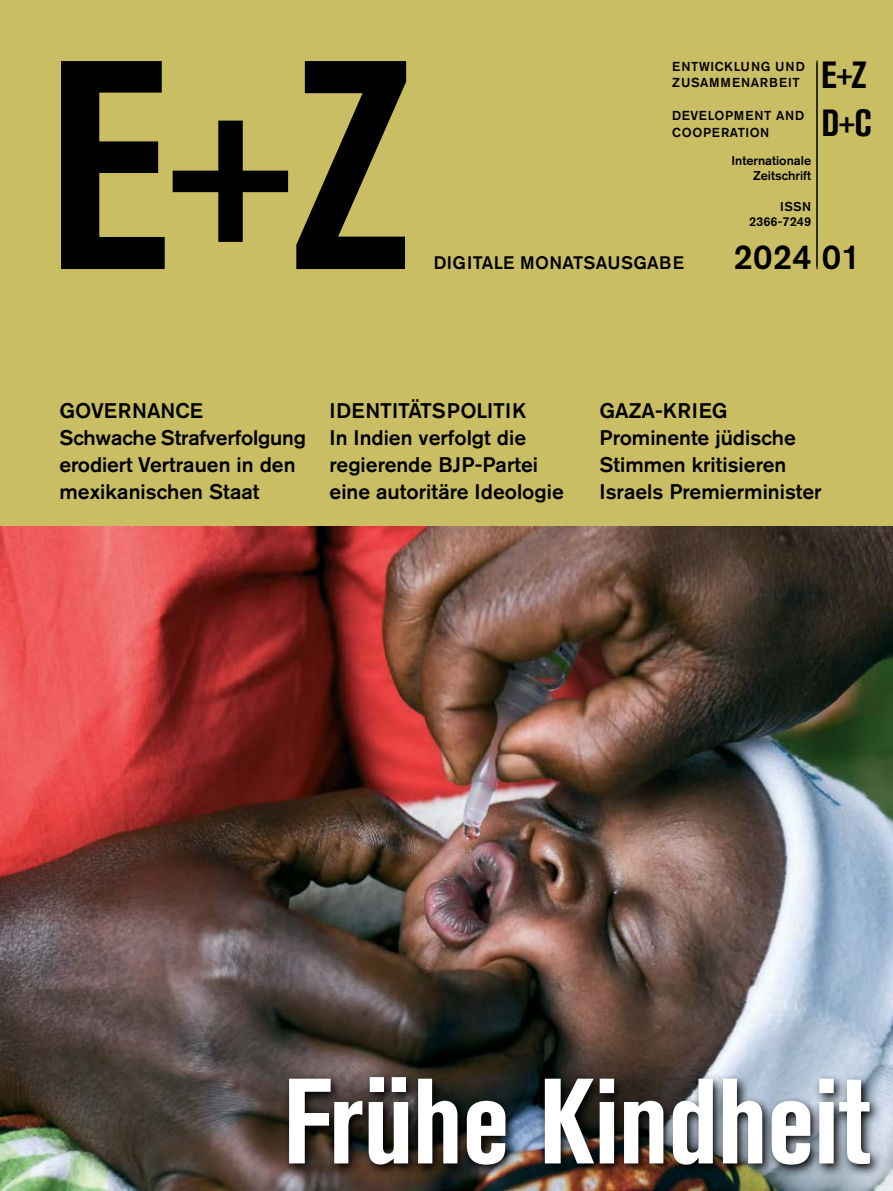
<style>
.page{position:relative;width:893px;height:1191px;background:#fff}
.page>*{position:absolute;margin:0;border:0;box-sizing:border-box;transform-origin:0 0}
.t1{font:700 condensed 294.45px "Akzidenz Grotesk BE";color:#000}
.t2{font:700 condensed 120px "Akzidenz Grotesk BE";letter-spacing:-.005em;color:#fff}
.t3{font:700 condensed 37.5px "Akzidenz Grotesk BE";color:#000}
.t4{font:500 34.5px "Akzidenz Grotesk BE";letter-spacing:.01em;color:#000}
.t5{font:500 21px/27px "Akzidenz Grotesk BE";color:#000}
.t6{font:500 18px "Akzidenz Grotesk BE";letter-spacing:.02em;color:#000}
.t7{font:500 12.9px/16.5px "Akzidenz Grotesk BE";letter-spacing:.06em;color:#000}
.t8{font:500 12.9px/16.5px "Akzidenz Grotesk BE";letter-spacing:.04em;color:#000}
.t9{font:500 12.75px/15.3px "Akzidenz Grotesk BE";color:#000;text-align:right}
.s1{font-weight:400}
</style>
<div class="page">
<div style="left:0;top:0;width:893px;height:535px;background:#c9be63"></div>
<img style="left:0;top:526px;width:893px;height:665px">
<img style="left:283px;top:1071px;width:599px;height:106px">
<hr style="left:817px;top:60px;width:1px;height:209px;background:#000">
<h1 class="t1" style="left:46px;top:-2px;width:368px">E<span class="s1">+</span>Z</h1>
<p class="t7" style="left:672px;top:58px;width:134px">ENTWICKLUNG UND<br>ZUSAMMENARBEIT</p>
<p class="t8" style="left:672px;top:107px;width:134px">DEVELOPMENT AND<br>COOPERATION</p>
<p class="t9" style="left:731px;top:152px;width:81px">Internationale<br>Zeitschrift</p>
<p class="t9" style="left:749px;top:198px;width:64px">ISSN<br>2366-7249</p>
<h3 class="t3" style="left:821px;top:53px;width:47px">E<span class="s1">+</span>Z</h3>
<h3 class="t3" style="left:821px;top:102px;width:52px">D<span class="s1">+</span>C</h3>
<p class="t6" style="left:434px;top:252px;width:252px">DIGITALE MONATSAUSGABE</p>
<h3 class="t4" style="left:733px;top:236px;width:129px">2024 01</h3>
<p class="t5" style="left:60px;top:396px;width:248px">GOVERNANCE<br>Schwache Strafverfolgung erodiert Vertrauen in den mexikanischen Staat</p>
<p class="t5" style="left:330px;top:396px;width:236px">IDENTITÄTSPOLITIK<br>In Indien verfolgt die regierende BJP-Partei eine autoritäre Ideologie</p>
<p class="t5" style="left:600px;top:396px;width:224px">GAZA-KRIEG<br>Prominente jüdische<br>Stimmen kritisieren<br>Israels Premierminister</p>
<h2 class="t2" style="left:283px;top:1053px;width:589px">Frühe Kindheit</h2>
</div>
